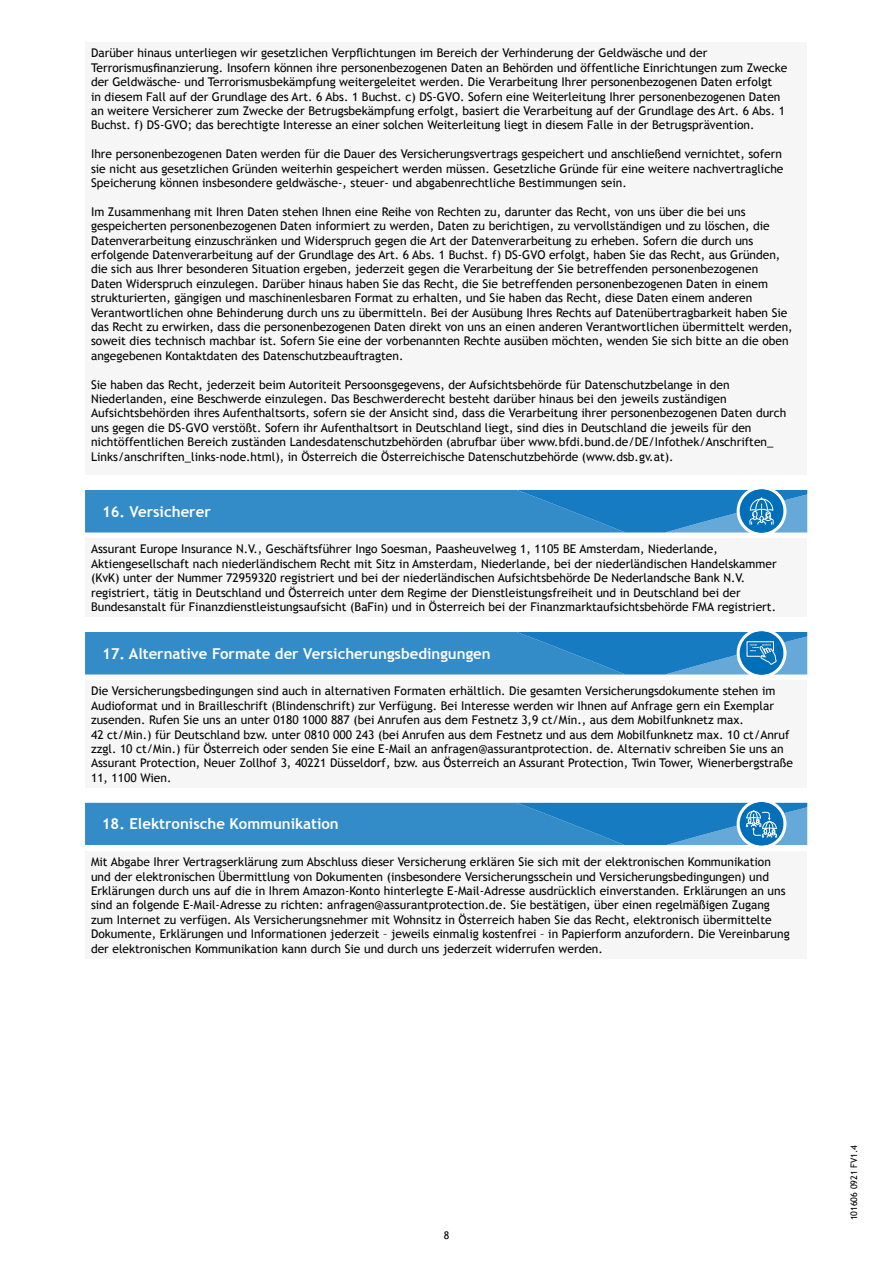
<style>
.page{position:relative;width:893px;height:1263px;background:#fff}
.page>*{position:absolute;margin:0;border:0;box-sizing:border-box;transform-origin:0 0}
.t1{font:700 15px "Trebuchet MS";color:#fff}
.t2{font:12px/14.4px "Trebuchet MS";color:#000}
.t3{font:10.5px "Trebuchet MS";color:#000}
.t4{font:9px "Trebuchet MS";color:#000}
</style>
<div class="page">
<div style="left:85px;top:43px;width:721px;height:432px;background:#f6f6f6"></div>
<svg style="left:85px;top:489px;width:722px;height:44px;background:#388ec8"></svg>
<div style="left:85px;top:539px;width:721px;height:78px;background:#f6f6f6"></div>
<svg style="left:85px;top:802px;width:722px;height:44px;background:#398fc9"></svg>
<svg style="left:85px;top:631px;width:722px;height:44px;background:#378ec8"></svg>
<div style="left:85px;top:681px;width:721px;height:107px;background:#f6f6f6"></div>
<div style="left:85px;top:851px;width:721px;height:108px;background:#f6f6f6"></div>
<p class="t2" style="left:91px;top:46px;width:698px">Darüber hinaus unterliegen wir gesetzlichen Verpflichtungen im Bereich der Verhinderung der Geldwäsche und der Terrorismusfinanzierung. Insofern können ihre personenbezogenen Daten an Behörden und öffentliche Einrichtungen zum Zwecke der Geldwäsche- und Terrorismusbekämpfung weitergeleitet werden. Die Verarbeitung Ihrer personenbezogenen Daten erfolgt<br>in diesem Fall auf der Grundlage des Art. 6 Abs. 1 Buchst. c) DS-GVO. Sofern eine Weiterleitung Ihrer personenbezogenen Daten an weitere Versicherer zum Zwecke der Betrugsbekämpfung erfolgt, basiert die Verarbeitung auf der Grundlage des Art. 6 Abs. 1<br>Buchst. f) DS-GVO; das berechtigte Interesse an einer solchen Weiterleitung liegt in diesem Falle in der Betrugsprävention.</p>
<p class="t2" style="left:91px;top:147px;width:694px">Ihre personenbezogenen Daten werden für die Dauer des Versicherungsvertrags gespeichert und anschließend vernichtet, sofern sie nicht aus gesetzlichen Gründen weiterhin gespeichert werden müssen. Gesetzliche Gründe für eine weitere nachvertragliche<br>Speicherung können insbesondere geldwäsche-, steuer- und abgabenrechtliche Bestimmungen sein.</p>
<p class="t2" style="left:91px;top:204px;width:703px">Im Zusammenhang mit Ihren Daten stehen Ihnen eine Reihe von Rechten zu, darunter das Recht, von uns über die bei uns gespeicherten personenbezogenen Daten informiert zu werden, Daten zu berichtigen, zu vervollständigen und zu löschen, die Datenverarbeitung einzuschränken und Widerspruch gegen die Art der Datenverarbeitung zu erheben. Sofern die durch uns erfolgende Datenverarbeitung auf der Grundlage des Art. 6 Abs. 1 Buchst. f) DS-GVO erfolgt, haben Sie das Recht, aus Gründen, die sich aus Ihrer besonderen Situation ergeben, jederzeit gegen die Verarbeitung der Sie betreffenden personenbezogenen Daten Widerspruch einzulegen. Darüber hinaus haben Sie das Recht, die Sie betreffenden personenbezogenen Daten in einem strukturierten, gängigen und maschinenlesbaren Format zu erhalten, und Sie haben das Recht, diese Daten einem anderen Verantwortlichen ohne Behinderung durch uns zu übermitteln. Bei der Ausübung Ihres Rechts auf Datenübertragbarkeit haben Sie das Recht zu erwirken, dass die personenbezogenen Daten direkt von uns an einen anderen Verantwortlichen übermittelt werden, soweit dies technisch machbar ist. Sofern Sie eine der vorbenannten Rechte ausüben möchten, wenden Sie sich bitte an die oben angegebenen Kontaktdaten des Datenschutzbeauftragten.</p>
<p class="t2" style="left:91px;top:377px;width:697px">Sie haben das Recht, jederzeit beim Autoriteit Persoonsgegevens, der Aufsichtsbehörde für Datenschutzbelange in den Niederlanden, eine Beschwerde einzulegen. Das Beschwerderecht besteht darüber hinaus bei den jeweils zuständigen Aufsichtsbehörden ihres Aufenthaltsorts, sofern sie der Ansicht sind, dass die Verarbeitung ihrer personenbezogenen Daten durch uns gegen die DS-GVO verstößt. Sofern ihr Aufenthaltsort in Deutschland liegt, sind dies in Deutschland die jeweils für den nichtöffentlichen Bereich zuständen Landesdatenschutzbehörden (abrufbar über www.bfdi.bund.de/DE/Infothek/Anschriften_ Links/anschriften_links-node.html), in Österreich die Österreichische Datenschutzbehörde (www.dsb.gv.at).</p>
<p class="t1" style="left:102px;top:502px;width:110px">16. Versicherer</p>
<p class="t2" style="left:91px;top:542px;width:687px">Assurant Europe Insurance N.V., Geschäftsführer Ingo Soesman, Paasheuvelweg 1, 1105 BE Amsterdam, Niederlande, Aktiengesellschaft nach niederländischem Recht mit Sitz in Amsterdam, Niederlande, bei der niederländischen Handelskammer (KvK) unter der Nummer 72959320 registriert und bei der niederländischen Aufsichtsbehörde De Nederlandsche Bank N.V. registriert, tätig in Deutschland und Österreich unter dem Regime der Dienstleistungsfreiheit und in Deutschland bei der Bundesanstalt für Finanzdienstleistungsaufsicht (BaFin) und in Österreich bei der Finanzmarktaufsichtsbehörde FMA registriert.</p>
<p class="t1" style="left:102px;top:644px;width:390px">17. Alternative Formate der Versicherungsbedingungen</p>
<p class="t2" style="left:91px;top:684px;width:703px">Die Versicherungsbedingungen sind auch in alternativen Formaten erhältlich. Die gesamten Versicherungsdokumente stehen im Audioformat und in Brailleschrift (Blindenschrift) zur Verfügung. Bei Interesse werden wir Ihnen auf Anfrage gern ein Exemplar zusenden. Rufen Sie uns an unter 0180 1000 887 (bei Anrufen aus dem Festnetz 3,9 ct/Min., aus dem Mobilfunknetz max.<br>42 ct/Min.) für Deutschland bzw. unter 0810 000 243 (bei Anrufen aus dem Festnetz und aus dem Mobilfunknetz max. 10 ct/Anruf zzgl. 10 ct/Min.) für Österreich oder senden Sie eine E-Mail an anfragen@assurantprotection. de. Alternativ schreiben Sie uns an Assurant Protection, Neuer Zollhof 3, 40221 Düsseldorf, bzw. aus Österreich an Assurant Protection, Twin Tower, Wienerbergstraße 11, 1100 Wien.</p>
<p class="t1" style="left:102px;top:815px;width:238px">18. Elektronische Kommunikation</p>
<p class="t2" style="left:91px;top:855px;width:700px">Mit Abgabe Ihrer Vertragserklärung zum Abschluss dieser Versicherung erklären Sie sich mit der elektronischen Kommunikation und der elektronischen Übermittlung von Dokumenten (insbesondere Versicherungsschein und Versicherungsbedingungen) und Erklärungen durch uns auf die in Ihrem Amazon-Konto hinterlegte E-Mail-Adresse ausdrücklich einverstanden. Erklärungen an uns sind an folgende E-Mail-Adresse zu richten: anfragen@assurantprotection.de. Sie bestätigen, über einen regelmäßigen Zugang zum Internet zu verfügen. Als Versicherungsnehmer mit Wohnsitz in Österreich haben Sie das Recht, elektronisch übermittelte Dokumente, Erklärungen und Informationen jederzeit – jeweils einmalig kostenfrei – in Papierform anzufordern. Die Vereinbarung der elektronischen Kommunikation kann durch Sie und durch uns jederzeit widerrufen werden.</p>
<p class="t3" style="left:444px;top:1229px;width:7px">8</p>
<p class="t4" style="left:849px;top:1220px;width:77px;rotate:-90deg">101606 0921 FV1.4</p>
</div>
